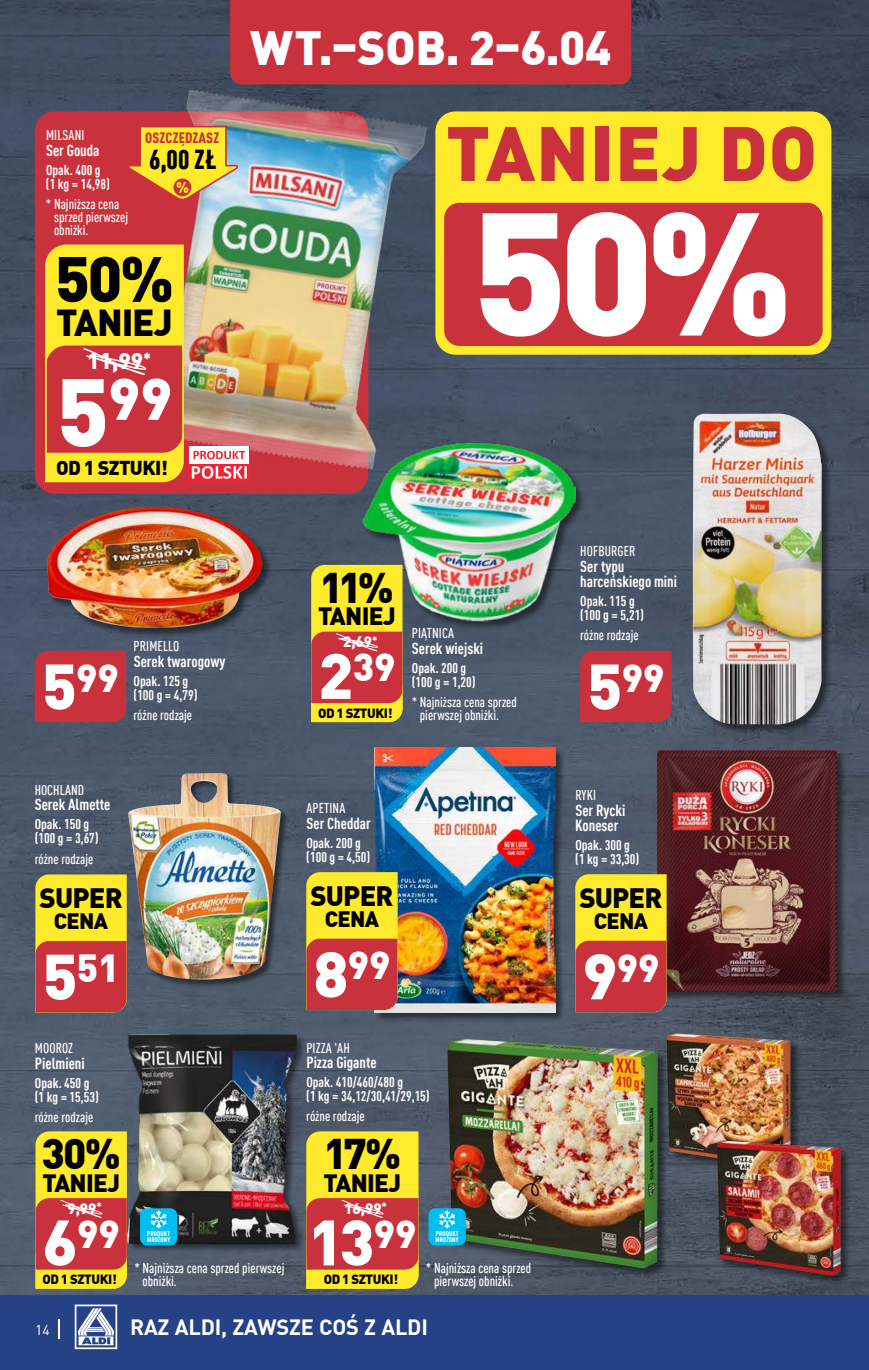
<style>
.page{position:relative;width:869px;height:1370px;background:#fff}
.page>*{position:absolute;margin:0;border:0;box-sizing:border-box;transform-origin:0 0}
.t1{font:900 171.67px "DIN Pro";color:#fff}
.t2{font:900 75.77px "DIN Pro";letter-spacing:.01em;color:#c9323c}
.t3{font:900 63px "DIN Pro";color:#fff}
.t4{font:900 63px "DIN Pro";color:#000}
.t5{font:900 57.57px "DIN Pro";color:#fff}
.t6{font:900 47.25px "DIN Pro";letter-spacing:-.005em;color:#fff}
.t7{font:900 42px "DIN Pro";color:#000}
.t8{font:900 38.32px "DIN Pro";color:#fff}
.t9{font:900 36.75px "DIN Pro";letter-spacing:-.03em;color:#000}
.t10{font:900 27.47px "DIN Pro";letter-spacing:-.03em;color:#000}
.t11{font:900 condensed 26.78px "DIN Pro";color:#000}
.t12{font:900 24.5px "DIN Pro";letter-spacing:-.03em;color:#000}
.t13{font:900 22.22px "DIN Pro";color:#fff}
.t14{font:900 21.88px "DIN Pro";letter-spacing:-.03em;color:#000}
.t15{font:700 21.7px "DIN Pro";letter-spacing:-.01em;color:#fff}
.t16{font:900 19.6px "DIN Pro";letter-spacing:-.03em;color:#000}
.t17{font:700 condensed 15.75px/15.8px "DIN Pro";color:#fff}
.t18{font:900 14.88px "DIN Pro";color:#fff}
.t19{font:900 condensed 14.7px "DIN Pro";letter-spacing:.01em;color:#c9323c}
.t20{font:500 condensed 14px/13.1px "DIN Pro";color:#fff}
.t21{font:700 condensed 14px/14px "DIN Pro";color:#fff}
.t22{font:14px "DIN Pro";color:#fff}
.t23{font:900 13.12px "DIN Pro";letter-spacing:-.03em;color:#000}
.t24{font:900 condensed 6.65px/6.6px "DIN Pro";letter-spacing:.01em;color:#fff}
.s1{font-size:94.5px}
.s2{font-size:63px}
</style>
<div class="page">
<img style="left:0;top:0;width:868px;height:1295px">
<div style="left:35px;top:111px;width:333px;height:382px;background:#c9323c;border-radius:20px"></div>
<div style="left:129px;top:773px;width:160px;height:214px;background:#000;opacity:.49"></div>
<img style="left:128px;top:773px;width:153px;height:206px">
<img style="left:67px;top:68px;width:428px;height:429px">
<div style="left:657px;top:750px;width:189px;height:250px;background:#000;opacity:.49"></div>
<img style="left:657px;top:750px;width:179px;height:241px">
<div style="left:692px;top:413px;width:139px;height:321px;background:#000;opacity:.49"></div>
<img style="left:692px;top:413px;width:129px;height:311px">
<div style="left:374px;top:747px;width:191px;height:275px;background:#000;opacity:.49"></div>
<img style="left:375px;top:747px;width:180px;height:265px">
<div style="left:363px;top:443px;width:223px;height:188px;background:#000;opacity:.49"></div>
<img style="left:360px;top:441px;width:216px;height:182px">
<img style="left:83px;top:988px;width:250px;height:297px">
<div style="left:47px;top:506px;width:225px;height:132px;background:#000;opacity:.49"></div>
<img style="left:46px;top:507px;width:216px;height:122px">
<div style="left:666px;top:1033px;width:134px;height:145px;background:#000;opacity:.49"></div>
<img style="left:666px;top:1032px;width:124px;height:136px">
<div style="left:447px;top:1038px;width:220px;height:240px;background:#000;opacity:.49"></div>
<img style="left:447px;top:1038px;width:210px;height:230px">
<div style="left:716px;top:1140px;width:134px;height:145px;background:#000;opacity:.49"></div>
<img style="left:716px;top:1140px;width:124px;height:135px">
<svg style="left:35px;top:874px;width:92px;height:138px"></svg>
<svg style="left:575px;top:874px;width:91px;height:138px"></svg>
<svg style="left:306px;top:872px;width:91px;height:137px"></svg>
<div style="left:140px;top:1208px;width:37px;height:37px;background:#00bef1;border-radius:7px"></div>
<svg style="left:151px;top:1210px;width:16px;height:18px"></svg>
<div style="left:428px;top:1208px;width:37px;height:37px;background:#00bef1;border-radius:7px"></div>
<svg style="left:439px;top:1210px;width:16px;height:18px"></svg>
<div style="left:188px;top:446px;width:62px;height:35px;background:linear-gradient(to right,#ef2333,#ef2333)"></div>
<svg style="left:192px;top:466px;width:55px;height:13px"></svg>
<div style="left:189px;top:446px;width:60px;height:17px;background:#fff"></div>
<svg style="left:193px;top:451px;width:52px;height:8px"></svg>
<svg style="left:45px;top:243px;width:140px;height:240px"></svg>
<svg style="left:311px;top:565px;width:91px;height:157px"></svg>
<svg style="left:127px;top:125px;width:113px;height:77px"></svg>
<svg style="left:306px;top:1131px;width:112px;height:157px"></svg>
<svg style="left:35px;top:1131px;width:92px;height:157px"></svg>
<div style="left:580px;top:650px;width:91px;height:72px;background:#c9323c"></div>
<div style="left:35px;top:650px;width:91px;height:72px;background:#c9323c"></div>
<div style="left:230px;top:0;width:401px;height:84px;background:#c9323c"></div>
<hr style="left:868px;top:1295px;width:1px;height:74px;background:#254286">
<div style="left:435px;top:111px;width:396px;height:243px;background:#ffea2b;border-radius:20px"></div>
<div style="left:444px;top:203px;width:378px;height:143px;background:#c9323c;border-radius:15px"></div>
<div style="left:0;top:1295px;width:868px;height:74px;background:#254286"></div>
<svg style="left:59px;top:1319px;width:1px;height:19px"></svg>
<svg style="left:75px;top:1304px;width:42px;height:44px"></svg>
<p class="t20" style="left:46px;top:127px;width:40px">MILSANI</p>
<p class="t17" style="left:46px;top:141px;width:55px">Ser Gouda</p>
<p class="t21" style="left:46px;top:161px;width:66px">Opak. 400 g (1 kg = 14,98)</p>
<p class="t20" style="left:54px;top:197px;width:76px;text-indent:-8px">* Najniższa cena sprzed pierwszej obniżki.</p>
<p class="t19" style="left:145px;top:126px;width:75px">OSZCZĘDZASZ</p>
<h3 class="t11" style="left:149px;top:139px;width:69px">6,00 ZŁ</h3>
<h3 class="t4" style="left:55px;top:228px;width:121px">50%</h3>
<h3 class="t9" style="left:56px;top:293px;width:118px">TANIEJ</h3>
<h3 class="t13" style="left:87px;top:343px;width:65px">11,99<sup>*</sup></h3>
<h3 class="t5" style="left:57px;top:353px;width:117px"><span class="s1">5</span>99</h3>
<h3 class="t16" style="left:56px;top:452px;width:113px">OD 1 SZTUKI!</h3>
<h3 class="t6" style="left:250px;top:10px;width:362px">WT.–SOB. 2–6.04</h3>
<h2 class="t2" style="left:445px;top:93px;width:372px">TANIEJ DO</h2>
<h1 class="t1" style="left:471px;top:136px;width:323px">50%</h1>
<h3 class="t8" style="left:42px;top:647px;width:79px"><span class="s2">5</span>99</h3>
<p class="t20" style="left:133px;top:638px;width:47px">PRIMELLO</p>
<p class="t17" style="left:134px;top:652px;width:93px">Serek twarogowy</p>
<p class="t21" style="left:133px;top:672px;width:65px">Opak. 125 g (100 g = 4,79)</p>
<p class="t20" style="left:133px;top:707px;width:60px">różne rodzaje</p>
<p class="t20" style="left:35px;top:782px;width:51px">HOCHLAND</p>
<p class="t17" style="left:35px;top:795px;width:77px">Serek Almette</p>
<p class="t21" style="left:35px;top:816px;width:65px">Opak. 150 g (100 g = 3,67)</p>
<p class="t20" style="left:35px;top:851px;width:60px">różne rodzaje</p>
<h3 class="t10" style="left:39px;top:876px;width:85px">SUPER</h3>
<h3 class="t14" style="left:54px;top:903px;width:56px">CENA</h3>
<h3 class="t8" style="left:42px;top:937px;width:79px"><span class="s2">5</span>51</h3>
<p class="t20" style="left:35px;top:1040px;width:40px">MOOROZ</p>
<p class="t17" style="left:35px;top:1054px;width:51px">Pielmieni</p>
<p class="t21" style="left:35px;top:1074px;width:66px">Opak. 450 g (1 kg = 15,53)</p>
<p class="t20" style="left:35px;top:1109px;width:60px">różne rodzaje</p>
<h3 class="t7" style="left:320px;top:553px;width:75px">11%</h3>
<h3 class="t12" style="left:318px;top:596px;width:79px">TANIEJ</h3>
<h3 class="t8" style="left:318px;top:636px;width:79px"><span class="s2">2</span>39</h3>
<p class="t20" style="left:411px;top:625px;width:44px">PIĄTNICA</p>
<p class="t17" style="left:411px;top:639px;width:73px">Serek wiejski</p>
<p class="t21" style="left:411px;top:659px;width:65px">Opak. 200 g (100 g = 1,20)</p>
<p class="t20" style="left:411px;top:694px;width:107px">* Najniższa cena sprzed</p>
<p class="t18" style="left:343px;top:630px;width:36px">2,69<sup>*</sup></p>
<p class="t23" style="left:318px;top:702px;width:76px">OD 1 SZTUKI!</p>
<p class="t20" style="left:419px;top:707px;width:81px">pierwszej obniżki.</p>
<p class="t20" style="left:306px;top:800px;width:40px">APETINA</p>
<p class="t17" style="left:306px;top:814px;width:66px">Ser Cheddar</p>
<p class="t21" style="left:306px;top:835px;width:65px">Opak. 200 g (100 g = 4,50)</p>
<h3 class="t10" style="left:310px;top:873px;width:85px">SUPER</h3>
<h3 class="t14" style="left:324px;top:901px;width:56px">CENA</h3>
<h3 class="t8" style="left:313px;top:934px;width:79px"><span class="s2">8</span>99</h3>
<p class="t20" style="left:306px;top:1039px;width:45px">PIZZA 'AH</p>
<p class="t17" style="left:306px;top:1053px;width:72px">Pizza Gigante</p>
<p class="t21" style="left:306px;top:1074px;width:125px">Opak. 410/460/480 g<br>(1 kg = 34,12/30,41/29,15)</p>
<p class="t20" style="left:306px;top:1108px;width:60px">różne rodzaje</p>
<p class="t20" style="left:580px;top:543px;width:57px">HOFBURGER</p>
<p class="t17" style="left:580px;top:557px;width:98px">Ser typu harceńskiego mini</p>
<p class="t21" style="left:580px;top:593px;width:65px">Opak. 115 g (100 g = 5,21)</p>
<p class="t20" style="left:580px;top:627px;width:60px">różne rodzaje</p>
<h3 class="t8" style="left:587px;top:647px;width:79px"><span class="s2">5</span>99</h3>
<p class="t20" style="left:575px;top:787px;width:22px">RYKI</p>
<p class="t17" style="left:575px;top:800px;width:52px">Ser Rycki<br>Koneser</p>
<p class="t21" style="left:575px;top:837px;width:66px">Opak. 300 g (1 kg = 33,30)</p>
<h3 class="t10" style="left:579px;top:876px;width:85px">SUPER</h3>
<h3 class="t14" style="left:593px;top:903px;width:56px">CENA</h3>
<h3 class="t8" style="left:582px;top:936px;width:79px"><span class="s2">9</span>99</h3>
<h3 class="t7" style="left:41px;top:1120px;width:81px">30%</h3>
<h3 class="t12" style="left:42px;top:1163px;width:79px">TANIEJ</h3>
<h3 class="t8" style="left:43px;top:1202px;width:79px"><span class="s2">6</span>99</h3>
<p class="t18" style="left:67px;top:1196px;width:36px">9,99<sup>*</sup></p>
<p class="t23" style="left:42px;top:1268px;width:76px">OD 1 SZTUKI!</p>
<h3 class="t7" style="left:323px;top:1120px;width:79px">17%</h3>
<h3 class="t12" style="left:323px;top:1163px;width:79px">TANIEJ</h3>
<h3 class="t3" style="left:308px;top:1191px;width:109px">13<sup>99</sup></h3>
<p class="t18" style="left:344px;top:1196px;width:44px">16,99<sup>*</sup></p>
<p class="t24" style="left:147px;top:1229px;width:25px">PRODUKT<br>MROŻONY</p>
<p class="t24" style="left:435px;top:1229px;width:25px">PRODUKT<br>MROŻONY</p>
<p class="t20" style="left:142px;top:1260px;width:143px;text-indent:-8px">* Najniższa cena sprzed pierwszej obniżki.</p>
<p class="t20" style="left:426px;top:1260px;width:107px">* Najniższa cena sprzed</p>
<p class="t23" style="left:323px;top:1268px;width:76px">OD 1 SZTUKI!</p>
<p class="t20" style="left:434px;top:1273px;width:81px">pierwszej obniżki.</p>
<p class="t22" style="left:35px;top:1318px;width:16px">14</p>
<h3 class="t15" style="left:130px;top:1309px;width:299px">RAZ ALDI, ZAWSZE COŚ Z ALDI</h3>
<p class="t22" style="left:43px;top:1318px;width:9px">2</p>
</div>
